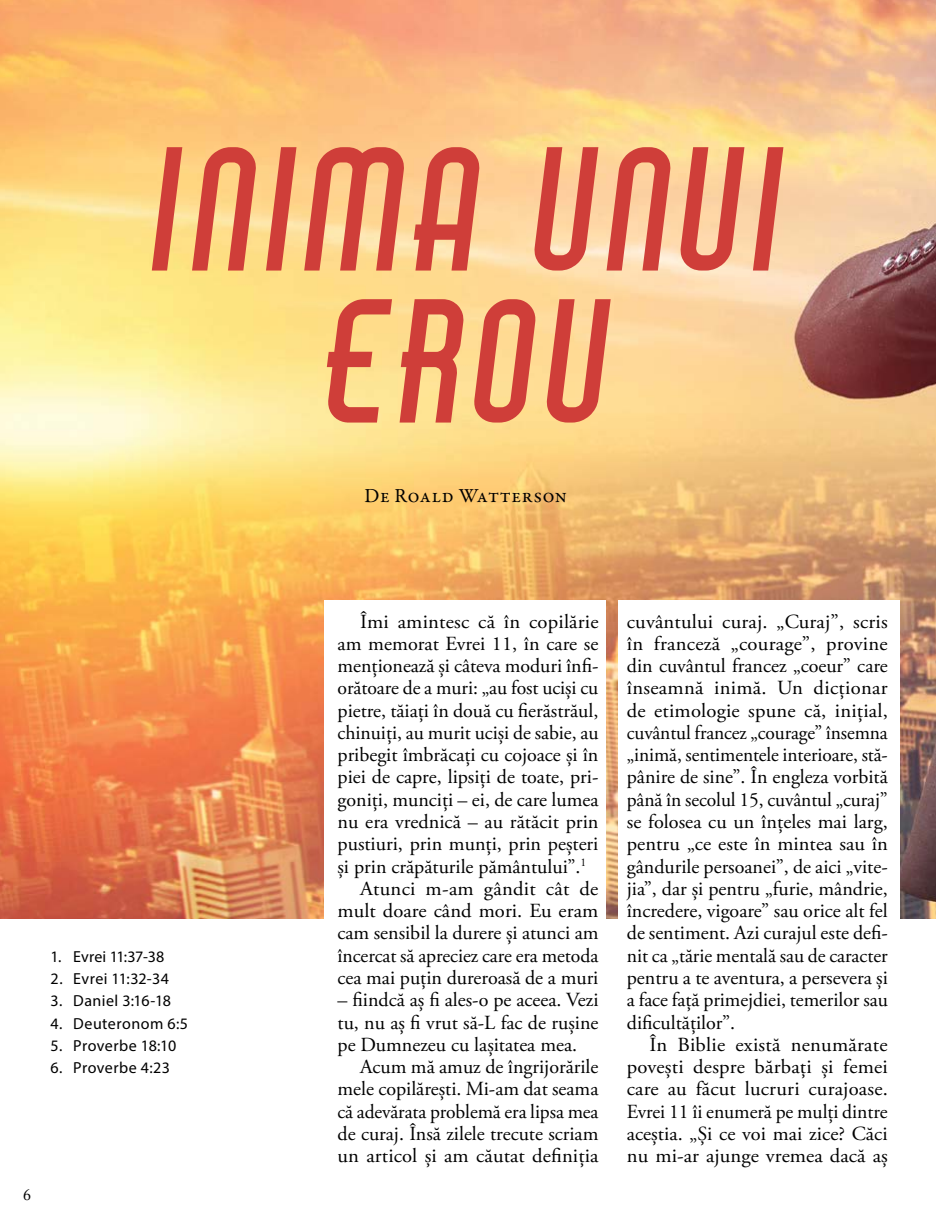
<style>
.page{position:relative;width:936px;height:1219px;background:#fff}
.page>*{position:absolute;margin:0;border:0;box-sizing:border-box;transform-origin:0 0}
.t1{font:154px/152px "Air Americana";letter-spacing:.06em;color:#cf3e39;text-align:center}
.t2{font:20px/22.2px "Adobe Garamond Pro";color:#000;text-align:justify}
.t3{font:20px "Garamond Premr Pro";letter-spacing:.02em;color:#000}
.t4{font:16px "Myriad Pro";letter-spacing:.025em;color:#000}
.t5{font:16px "Myriad Pro";color:#000}
.t6{font:16px "Adobe Caslon Pro";color:#000}
</style>
<div class="page">
<img style="left:0;top:0;width:935px;height:918px">
<div style="left:324px;top:600px;width:281px;height:399px;background:#fff"></div>
<div style="left:618px;top:600px;width:281px;height:399px;background:#fff"></div>
<h1 class="t1" style="left:152px;top:133px;width:634px">INIMA UNUI<br>EROU</h1>
<p class="t3" style="left:364px;top:483px;width:204px">De Roald Watterson</p>
<p class="t5" style="left:51px;top:946px;width:115px">1. Evrei 11:37-38</p>
<p class="t4" style="left:51px;top:969px;width:120px">2. Evrei 11:32-34</p>
<p class="t4" style="left:51px;top:991px;width:122px">3. Daniel 3:16-18</p>
<p class="t4" style="left:51px;top:1013px;width:139px">4. Deuteronom 6:5</p>
<p class="t4" style="left:51px;top:1036px;width:127px">5. Proverbe 18:10</p>
<p class="t4" style="left:51px;top:1058px;width:121px">6. Proverbe 4:23</p>
<p class="t6" style="left:23px;top:1185px;width:9px">6</p>
<p class="t2" style="left:360px;top:611px;width:240px">Îmi amintesc că în copilărie</p>
<p class="t2" style="left:337px;top:633px;width:262px">am memorat Evrei 11, în care se</p>
<p class="t2" style="left:337px;top:655px;width:262px">menționează și câteva moduri înfi‑</p>
<p class="t2" style="left:337px;top:678px;width:262px">orătoare de a muri: „au fost uciși cu</p>
<p class="t2" style="left:337px;top:700px;width:262px">pietre, tăiați în două cu fierăstrăul,</p>
<p class="t2" style="left:337px;top:722px;width:262px">chinuiți, au murit uciși de sabie, au</p>
<p class="t2" style="left:337px;top:744px;width:262px">pribegit îmbrăcați cu cojoace și în</p>
<p class="t2" style="left:337px;top:767px;width:262px">piei de capre, lipsiți de toate, pri‑</p>
<p class="t2" style="left:337px;top:789px;width:262px">goniți, munciți – ei, de care lumea</p>
<p class="t2" style="left:337px;top:811px;width:262px">nu era vrednică – au rătăcit prin</p>
<p class="t2" style="left:337px;top:834px;width:262px">pustiuri, prin munți, prin peșteri</p>
<p class="t2" style="left:337px;top:856px;width:250px">și prin crăpăturile pământului”.<sup>1</sup></p>
<p class="t2" style="left:360px;top:878px;width:240px">Atunci m‑am gândit cât de</p>
<p class="t2" style="left:337px;top:900px;width:262px">mult doare când mori. Eu eram</p>
<p class="t2" style="left:337px;top:923px;width:262px">cam sensibil la durere și atunci am</p>
<p class="t2" style="left:337px;top:945px;width:262px">încercat să apreciez care era metoda</p>
<p class="t2" style="left:337px;top:967px;width:262px">cea mai puțin dureroasă de a muri</p>
<p class="t2" style="left:337px;top:989px;width:262px">– fiindcă aș fi ales‑o pe aceea. Vezi tu, nu aș fi vrut să‑L fac de rușine pe Dumnezeu cu lașitatea mea.</p>
<p class="t2" style="left:337px;top:1056px;width:262px;text-indent:23px">Acum mă amuz de îngrijorările mele copilărești. Mi‑am dat seama că adevărata problemă era lipsa mea de curaj. Însă zilele trecute scriam un articol și am căutat definiția</p>
<p class="t2" style="left:626px;top:611px;width:262px">cuvântului curaj. „Curaj”, scris în franceză „courage”, provine din cuvântul francez „coeur” care înseamnă inimă. Un dicționar de etimologie spune că, inițial, cuvântul francez „courage” însemna „inimă, sentimentele interioare, stă‑ pânire de sine”. În engleza vorbită până în secolul 15, cuvântul „curaj” se folosea cu un înțeles mai larg, pentru „ce este în mintea sau în gândurile persoanei”, de aici „vite‑ jia”, dar și pentru „furie, mândrie, încredere, vigoare” sau orice alt fel de sentiment. Azi curajul este defi‑ nit ca „tărie mentală sau de caracter pentru a te aventura, a persevera și a face față primejdiei, temerilor sau dificultăților”.</p>
<p class="t2" style="left:626px;top:1034px;width:262px;text-indent:23px">În Biblie există nenumărate povești despre bărbați și femei care au făcut lucruri curajoase.<br>Evrei 11 îi enumeră pe mulți dintre aceștia. „Și ce voi mai zice? Căci nu mi‑ar ajunge vremea dacă aș</p>
</div>
